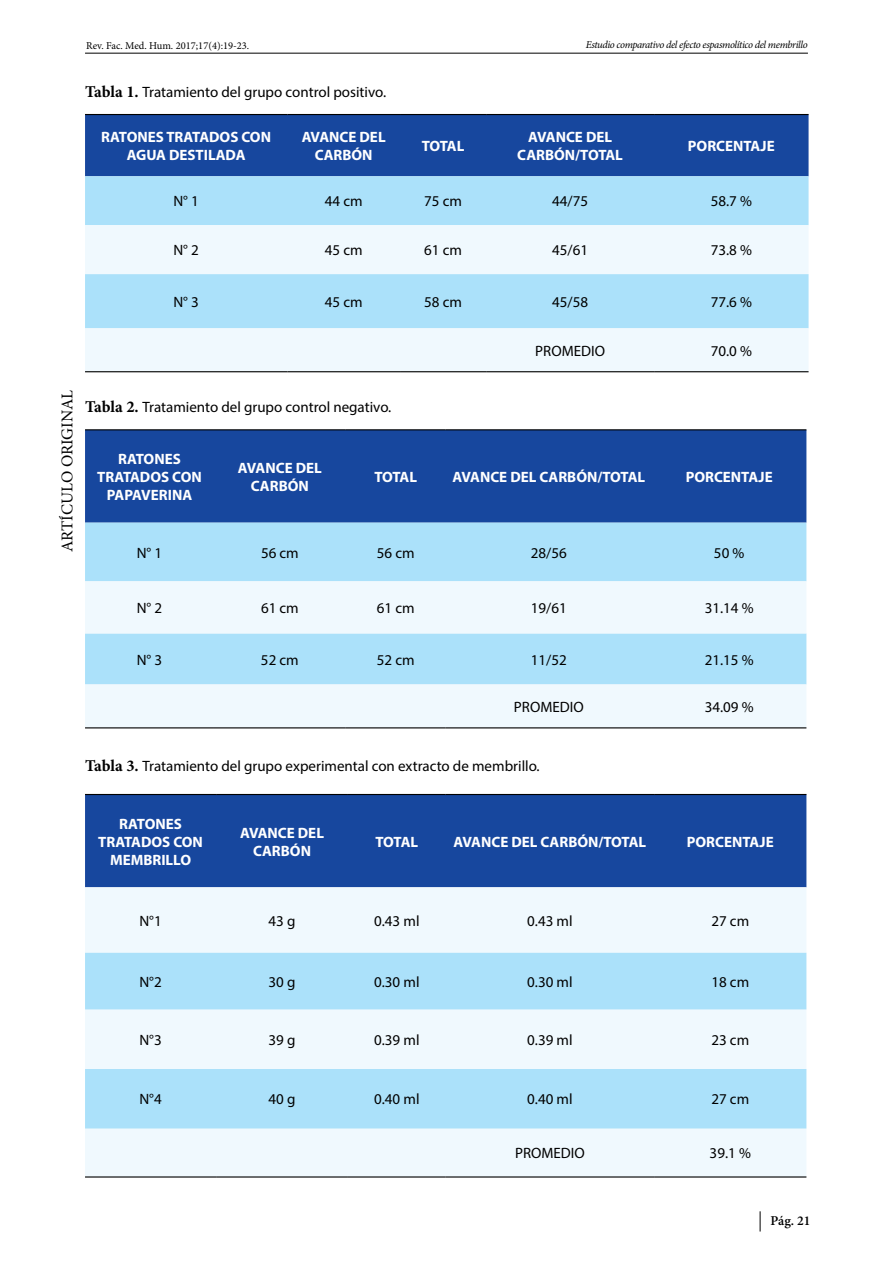
<style>
.page{position:relative;width:893px;height:1263px;background:#fff}
.page>*{position:absolute;margin:0;border:0;box-sizing:border-box;transform-origin:0 0}
.t1{font:16.5px "Minion Pro";letter-spacing:-.005em;color:#000}
.t2{font:15px "Myriad Pro";color:#000}
.t3{font:700 15px/18px "Myriad Pro";color:#fff;text-align:center}
.t4{font:600 13.5px "Minion Pro";color:#000}
.t5{font:italic 10.5px "Minion Pro";letter-spacing:-.04em;color:#000}
.t6{font:10.5px "Minion Pro";color:#000}
.s1{font-family:"Minion Pro";font-weight:700;font-size:16.5px}
</style>
<div class="page">
<hr style="left:85px;top:53px;width:723px;height:1px;background:#000">
<svg style="left:760px;top:1211px;width:1px;height:20px"></svg>
<div style="left:85px;top:115px;width:723px;height:61px;background:#17479e"></div>
<div style="left:85px;top:176px;width:723px;height:49px;background:#abe1fa"></div>
<svg style="left:85px;top:225px;width:723px;height:146px;fill:#f0f9fe"></svg>
<hr style="left:85px;top:114px;width:202px;height:1px;background:#000">
<hr style="left:287px;top:114px;width:113px;height:1px;background:#000">
<hr style="left:400px;top:114px;width:86px;height:1px;background:#000">
<hr style="left:486px;top:114px;width:168px;height:1px;background:#000">
<hr style="left:654px;top:114px;width:155px;height:1px;background:#000">
<hr style="left:85px;top:371px;width:202px;height:1px;background:#000">
<hr style="left:287px;top:371px;width:113px;height:1px;background:#000">
<hr style="left:400px;top:371px;width:86px;height:1px;background:#000">
<hr style="left:486px;top:371px;width:168px;height:1px;background:#000">
<hr style="left:654px;top:371px;width:155px;height:1px;background:#000">
<div style="left:85px;top:430px;width:721px;height:93px;background:#17479e"></div>
<div style="left:85px;top:523px;width:721px;height:58px;background:#abe1fa"></div>
<svg style="left:85px;top:581px;width:721px;height:146px;fill:#f0f9fe"></svg>
<hr style="left:85px;top:429px;width:129px;height:1px;background:#000">
<hr style="left:214px;top:429px;width:132px;height:1px;background:#000">
<hr style="left:346px;top:429px;width:100px;height:1px;background:#000">
<hr style="left:446px;top:429px;width:206px;height:1px;background:#000">
<hr style="left:652px;top:429px;width:154px;height:1px;background:#000">
<hr style="left:85px;top:727px;width:129px;height:1px;background:#000">
<hr style="left:214px;top:727px;width:132px;height:1px;background:#000">
<hr style="left:346px;top:727px;width:100px;height:1px;background:#000">
<hr style="left:446px;top:727px;width:206px;height:1px;background:#000">
<hr style="left:652px;top:727px;width:154px;height:1px;background:#000">
<div style="left:85px;top:795px;width:721px;height:92px;background:#17479e"></div>
<div style="left:85px;top:887px;width:721px;height:289px;background:#f0f9fe"></div>
<svg style="left:85px;top:953px;width:721px;height:175px;fill:#abe1fa"></svg>
<hr style="left:85px;top:794px;width:131px;height:1px;background:#000">
<hr style="left:216px;top:794px;width:132px;height:1px;background:#000">
<hr style="left:348px;top:794px;width:98px;height:1px;background:#000">
<hr style="left:446px;top:794px;width:208px;height:1px;background:#000">
<hr style="left:654px;top:794px;width:152px;height:1px;background:#000">
<hr style="left:85px;top:1176px;width:131px;height:1px;background:#000">
<hr style="left:216px;top:1176px;width:132px;height:1px;background:#000">
<hr style="left:348px;top:1176px;width:98px;height:1px;background:#000">
<hr style="left:446px;top:1176px;width:208px;height:1px;background:#000">
<hr style="left:654px;top:1176px;width:152px;height:1px;background:#000">
<p class="t6" style="left:86px;top:38px;width:165px">Rev. Fac. Med. Hum. 2017;17(4):19-23.</p>
<p class="t5" style="left:586px;top:38px;width:223px">Estudio comparativo del efecto espasmolítico del membrillo</p>
<p class="t2" style="left:85px;top:83px;width:303px"><span class="s1">Tabla 1.</span> Tratamiento del grupo control positivo.</p>
<p class="t3" style="left:101px;top:127px;width:171px">RATONES TRATADOS CON<br>AGUA DESTILADA</p>
<p class="t3" style="left:302px;top:127px;width:85px">AVANCE DEL<br>CARBÓN</p>
<p class="t3" style="left:422px;top:136px;width:44px">TOTAL</p>
<p class="t3" style="left:517px;top:127px;width:107px">AVANCE DEL<br>CARBÓN/TOTAL</p>
<p class="t3" style="left:688px;top:136px;width:88px">PORCENTAJE</p>
<p class="t2" style="left:173px;top:192px;width:27px">N° 1</p>
<p class="t2" style="left:325px;top:192px;width:39px">44 cm</p>
<p class="t2" style="left:424px;top:192px;width:39px">75 cm</p>
<p class="t2" style="left:552px;top:192px;width:37px">44/75</p>
<p class="t2" style="left:711px;top:192px;width:43px">58.7 %</p>
<p class="t2" style="left:173px;top:241px;width:27px">N° 2</p>
<p class="t2" style="left:325px;top:241px;width:39px">45 cm</p>
<p class="t2" style="left:424px;top:241px;width:39px">61 cm</p>
<p class="t2" style="left:552px;top:241px;width:37px">45/61</p>
<p class="t2" style="left:711px;top:241px;width:43px">73.8 %</p>
<p class="t2" style="left:173px;top:293px;width:27px">N° 3</p>
<p class="t2" style="left:325px;top:293px;width:39px">45 cm</p>
<p class="t2" style="left:424px;top:293px;width:39px">58 cm</p>
<p class="t2" style="left:552px;top:293px;width:37px">45/58</p>
<p class="t2" style="left:711px;top:293px;width:43px">77.6 %</p>
<p class="t2" style="left:535px;top:341px;width:71px">PROMEDIO</p>
<p class="t2" style="left:711px;top:341px;width:43px">70.0 %</p>
<p class="t1" style="left:56px;top:552px;width:163px;rotate:-90deg">ARTÍCULO ORIGINAL</p>
<p class="t2" style="left:85px;top:398px;width:308px"><span class="s1">Tabla 2.</span> Tratamiento del grupo control negativo.</p>
<p class="t3" style="left:97px;top:449px;width:106px">RATONES<br>TRATADOS CON<br>PAPAVERINA</p>
<p class="t3" style="left:238px;top:458px;width:85px">AVANCE DEL<br>CARBÓN</p>
<p class="t3" style="left:374px;top:467px;width:44px">TOTAL</p>
<p class="t3" style="left:452px;top:467px;width:194px">AVANCE DEL CARBÓN/TOTAL</p>
<p class="t3" style="left:686px;top:467px;width:88px">PORCENTAJE</p>
<p class="t2" style="left:137px;top:543px;width:27px">N° 1</p>
<p class="t2" style="left:261px;top:543px;width:39px">56 cm</p>
<p class="t2" style="left:377px;top:543px;width:39px">56 cm</p>
<p class="t2" style="left:531px;top:543px;width:37px">28/56</p>
<p class="t2" style="left:714px;top:543px;width:32px">50 %</p>
<p class="t2" style="left:137px;top:599px;width:27px">N° 2</p>
<p class="t2" style="left:261px;top:599px;width:39px">61 cm</p>
<p class="t2" style="left:377px;top:599px;width:39px">61 cm</p>
<p class="t2" style="left:531px;top:599px;width:37px">19/61</p>
<p class="t2" style="left:705px;top:599px;width:50px">31.14 %</p>
<p class="t2" style="left:137px;top:650px;width:27px">N° 3</p>
<p class="t2" style="left:261px;top:650px;width:39px">52 cm</p>
<p class="t2" style="left:377px;top:650px;width:39px">52 cm</p>
<p class="t2" style="left:531px;top:650px;width:37px">11/52</p>
<p class="t2" style="left:705px;top:650px;width:50px">21.15 %</p>
<p class="t2" style="left:514px;top:697px;width:71px">PROMEDIO</p>
<p class="t2" style="left:705px;top:697px;width:50px">34.09 %</p>
<p class="t2" style="left:85px;top:757px;width:456px"><span class="s1">Tabla 3.</span> Tratamiento del grupo experimental con extracto de membrillo.</p>
<p class="t3" style="left:98px;top:814px;width:106px">RATONES<br>TRATADOS CON<br>MEMBRILLO</p>
<p class="t3" style="left:240px;top:823px;width:85px">AVANCE DEL<br>CARBÓN</p>
<p class="t3" style="left:375px;top:832px;width:44px">TOTAL</p>
<p class="t3" style="left:454px;top:832px;width:194px">AVANCE DEL CARBÓN/TOTAL</p>
<p class="t3" style="left:687px;top:832px;width:88px">PORCENTAJE</p>
<p class="t2" style="left:139px;top:911px;width:24px">N°1</p>
<p class="t2" style="left:269px;top:911px;width:28px">43 g</p>
<p class="t2" style="left:374px;top:911px;width:47px">0.43 ml</p>
<p class="t2" style="left:527px;top:911px;width:47px">0.43 ml</p>
<p class="t2" style="left:711px;top:911px;width:39px">27 cm</p>
<p class="t2" style="left:139px;top:972px;width:24px">N°2</p>
<p class="t2" style="left:269px;top:972px;width:28px">30 g</p>
<p class="t2" style="left:374px;top:972px;width:47px">0.30 ml</p>
<p class="t2" style="left:527px;top:972px;width:47px">0.30 ml</p>
<p class="t2" style="left:711px;top:972px;width:39px">18 cm</p>
<p class="t2" style="left:139px;top:1030px;width:24px">N°3</p>
<p class="t2" style="left:269px;top:1030px;width:28px">39 g</p>
<p class="t2" style="left:374px;top:1030px;width:47px">0.39 ml</p>
<p class="t2" style="left:527px;top:1030px;width:47px">0.39 ml</p>
<p class="t2" style="left:711px;top:1030px;width:39px">23 cm</p>
<p class="t2" style="left:139px;top:1090px;width:24px">N°4</p>
<p class="t2" style="left:269px;top:1090px;width:28px">40 g</p>
<p class="t2" style="left:374px;top:1090px;width:47px">0.40 ml</p>
<p class="t2" style="left:527px;top:1090px;width:47px">0.40 ml</p>
<p class="t2" style="left:711px;top:1090px;width:39px">27 cm</p>
<p class="t2" style="left:515px;top:1144px;width:71px">PROMEDIO</p>
<p class="t2" style="left:710px;top:1144px;width:43px">39.1 %</p>
<p class="t4" style="left:771px;top:1211px;width:41px">Pág. 21</p>
</div>
